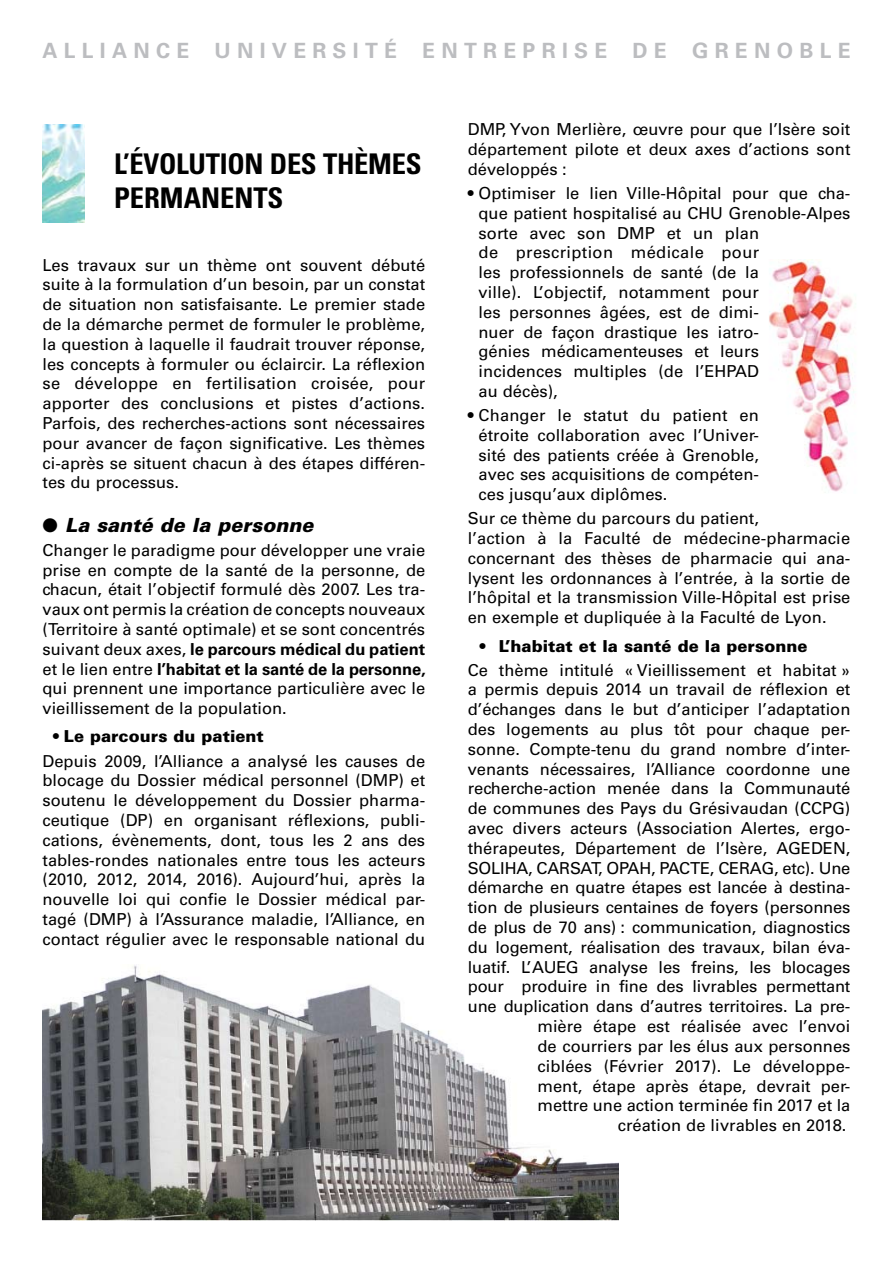
<style>
.page{position:relative;width:893px;height:1263px;background:#fff}
.page>*{position:absolute;margin:0;border:0;box-sizing:border-box;transform-origin:0 0}
.t1{font:700 condensed 28.5px/34.2px "Univers LT Std";letter-spacing:-.01em;color:#000}
.t2{font:700 21px "Univers LT Std";letter-spacing:.3em;color:#bcbdc0}
.t3{font:italic 900 19.5px "Univers LT Std";color:#000}
.t4{font:16.5px/19.8px "Univers LT Std";color:#000;text-align:justify}
.t5{font:900 16.5px "Univers LT Std";color:#000}
.s1{font-weight:700}
.s2{font-weight:900}
</style>
<div class="page">
<img style="left:43px;top:965px;width:576px;height:255px">
<img style="left:43px;top:125px;width:41px;height:97px">
<img style="left:769px;top:260px;width:85px;height:232px">
<p class="t2" style="left:43px;top:38px;width:809px">ALLIANCE UNIVERSITÉ ENTREPRISE DE GRENOBLE</p>
<h1 class="t1" style="left:114px;top:147px;width:309px">L’ÉVOLUTION DES THÈMES<br>PERMANENTS</h1>
<p class="t4" style="left:43px;top:255px;width:384px">Les travaux sur un thème ont souvent débuté suite à la formulation d’un besoin, par un constat de situation non satisfaisante. Le premier stade de la démarche permet de formuler le problème, la question à laquelle il faudrait trouver réponse, les concepts à formuler ou éclaircir. La réflexion se développe en fertilisation croisée, pour apporter des conclusions et pistes d’actions.<br>Parfois, des recherches-actions sont nécessaires pour avancer de façon significative. Les thèmes ci-après se situent chacun à des étapes différen&shy;tes du processus.</p>
<p class="t3" style="left:43px;top:512px;width:272px">● La santé de la personne</p>
<p class="t4" style="left:43px;top:540px;width:385px">Changer le paradigme pour développer une vraie prise en compte de la santé de la personne, de chacun, était l’objectif formulé dès 2007. Les tra&shy;vaux ont permis la création de concepts nouveaux (Territoire à santé optimale) et se sont concentrés suivant deux axes, <span class="s1">le parcours médical du patient </span>et le lien entre <span class="s1">l’habitat et la santé de la personne, </span>qui prennent une importance particulière avec le vieillissement de la population.</p>
<p class="t4" style="left:43px;top:725px;width:384px;line-height:24px;text-indent:11px"><span class="s1">•</span> <span class="s2">Le parcours du patient<br></span>Depuis 2009, l’Alliance a analysé les causes de</p>
<p class="t4" style="left:43px;top:771px;width:384px">blocage du Dossier médical personnel (DM P) et soutenu le développement du Dossier pharma&shy;ceutique (DP) en organisant réflexions, publi&shy;cations, évènements, dont, tous les 2 ans des tables-rondes nationales entre tous les acteurs (2010, 2012, 2014, 2016). Aujourd’hui, après la nouvelle loi qui confie le Dossier médical par&shy;tagé (DM P) à l’Assurance maladie, l’Alliance, en contact régulier avec le responsable national du</p>
<p class="t4" style="left:468px;top:120px;width:384px">DM P, Yvon Merlière, œuvre pour que l’Isère soit département pilote et deux axes d’actions sont développés :</p>
<p class="t4" style="left:479px;top:183px;width:373px;text-align:left;text-indent:-11px">• Optimiser le lien Ville-Hôpital pour que cha&shy;que patient hospitalisé au CH U Grenoble-Alpes sorte avec son DM P et un plan<br>de prescription médicale pour<br>les professionnels de santé (de la<br>ville). L’objectif, notamment pour<br>les personnes âgées, est de dimi-<br>nuer de façon drastique les iatro-<br>génies médicamenteuses et leurs<br>incidences multiples (de l’EH PAD<br>au décès),</p>
<p class="t4" style="left:479px;top:405px;width:282px;text-indent:-11px">• Changer le statut du patient en étroite collaboration avec l’Univer&shy;sité des patients créée à Grenoble, avec ses acquisitions de compéten&shy;ces jusqu’aux diplômes.</p>
<p class="t4" style="left:468px;top:509px;width:384px;text-align:left">Sur ce thème du parcours du patient,<br>l’action à la Faculté de médecine-pharmacie concernant des thèses de pharmacie qui ana&shy;lysent les ordonnances à l’entrée, à la sortie de l’hôpital et la transmission Ville-Hôpital est prise en exemple et dupliquée à la Faculté de Lyon.</p>
<p class="t5" style="left:478px;top:635px;width:331px">• L’habitat et la santé de la personne</p>
<p class="t4" style="left:468px;top:660px;width:384px">Ce thème intitulé « Vieillissement et habitat » a permis depuis 2014 un travail de réflexion et d’échanges dans le but d’anticiper l’adaptation des logements au plus tôt pour chaque per&shy;sonne. Compte-tenu du grand nombre d’inter&shy;venants nécessaires, l’Alliance coordonne une recherche-action menée dans la Communauté de communes des Pays du Grésivaudan (CCPG) avec divers acteurs (Association Alertes, ergo&shy;thérapeutes, Département de l’Isère, AGEDEN</p>
<p class="t4" style="left:846px;top:838px;width:6px">,</p>
<p class="t4" style="left:468px;top:858px;width:384px;text-align:right">G, etc). Une<br>démarche en quatre étapes est lancée à destina&shy;tion de plusieurs centaines de foyers (personnes de plus de 70 ans) : communication, diagnostics du logement, réalisation des travaux, bilan éva&shy;luatif. L’ AUEG analyse les freins, les blocages pour produire in fine des livrables permettant une duplication dans d’autres territoires. La pre&shy;mière étape est réalisée avec l’envoi<br>de courriers par les élus aux personnes<br>ciblées (Février 2017). Le développe-<br>ment, étape après étape, devrait per-<br>mettre une action terminée fin 2017 et la<br>création de livrables en 2018.</p>
<p class="t4" style="left:468px;top:858px;width:11px">SOLIHA</p>
<p class="t4" style="left:528px;top:858px;width:32px">, CARSA</p>
<p class="t4" style="left:591px;top:858px;width:150px">T, OPAH , Pacte, CERA</p>
</div>
